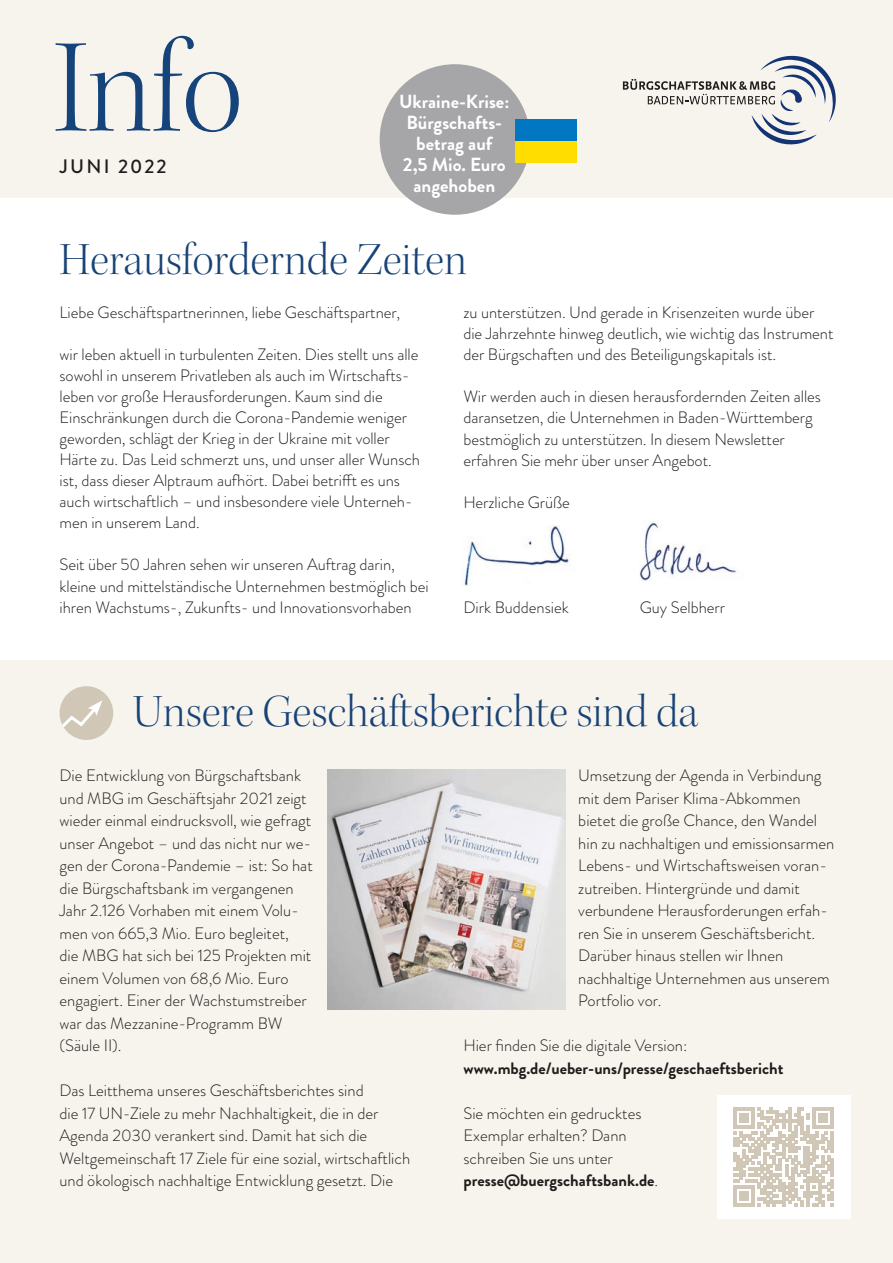
<style>
.page{position:relative;width:893px;height:1263px;background:#fff}
.page>*{position:absolute;margin:0;border:0;box-sizing:border-box;transform-origin:0 0}
.t1{font:135px "Kepler Std Light Disp";color:#15447b}
.t2{font:46.5px "Kepler Std Light Disp";color:#184376}
.t3{font:500 19.5px "Brandon Grotesque";letter-spacing:.11em;color:#1d1d1b}
.t4{font:700 18.9px/21px "Brandon Grotesque";color:#fff;text-align:center}
.t5{font:300 16.5px/22.5px "Brandon Grotesque";letter-spacing:-.005em;color:#1d1d1b}
.t6{font:700 16.5px "Brandon Grotesque";color:#1d1d1b}
.s1{font-weight:700}
</style>
<div class="page">
<div style="left:0;top:0;width:893px;height:198px;background:#f7f3ed"></div>
<img style="left:462px;top:526px;width:109px;height:59px">
<img style="left:639px;top:521px;width:98px;height:59px">
<svg style="left:623px;top:56px;width:213px;height:88px"></svg>
<div style="left:0;top:660px;width:893px;height:603px;background:#f7f3ed"></div>
<img style="left:327px;top:770px;width:239px;height:240px">
<div style="left:716px;top:1095px;width:134px;height:123px;background:#fff"></div>
<svg style="left:734px;top:1107px;width:99px;height:99px"></svg>
<div style="left:60px;top:686px;width:53px;height:54px;background:#d0c7b6;border-radius:50%"></div>
<svg style="left:60px;top:700px;width:42px;height:30px"></svg>
<div style="left:380px;top:64px;width:150px;height:151px;background:#a6a5a7;border-radius:50%"></div>
<div style="left:515px;top:120px;width:62px;height:21px;background:#0077c0"></div>
<div style="left:515px;top:141px;width:62px;height:21px;background:#fd0"></div>
<h1 class="t1" style="left:53px;top:13px;width:192px">Info</h1>
<p class="t3" style="left:60px;top:153px;width:108px">JUNI 2022</p>
<p class="t4" style="left:399px;top:92px;width:112px">Ukraine-Krise:<br>Bürgschafts&shy;betrag auf<br>2,5 Mio. Euro angehoben</p>
<h2 class="t2" style="left:60px;top:234px;width:409px">Herausfordernde Zeiten</h2>
<p class="t5" style="left:60px;top:302px;width:342px">Liebe Geschäftspartnerinnen, liebe Geschäftspartner,</p>
<p class="t5" style="left:60px;top:344px;width:362px;line-height:21px">wir leben aktuell in turbulenten Zeiten. Dies stellt uns alle sowohl in unserem Privatleben als auch im Wirtschafts&shy;leben vor große Herausforderungen. Kaum sind die Einschränkungen durch die Corona-Pandemie weniger geworden, schlägt der Krieg in der Ukraine mit voller Härte zu. Das Leid schmerzt uns, und unser aller Wunsch ist, dass dieser Alptraum aufhört. Dabei betrifft es uns auch wirtschaftlich – und insbesondere viele Unterneh&shy;men in unserem Land.</p>
<p class="t5" style="left:60px;top:554px;width:371px;line-height:21px">Seit über 50 Jahren sehen wir unseren Auftrag darin, kleine und mittelständische Unternehmen bestmöglich bei ihren Wachstums-, Zukunfts- und Innovationsvorhaben</p>
<p class="t5" style="left:463px;top:302px;width:371px;line-height:21px">zu unterstützen. Und gerade in Krisenzeiten wurde über die Jahrzehnte hinweg deutlich, wie wichtig das Instrument der Bürgschaften und des Beteiligungskapitals ist.</p>
<p class="t5" style="left:463px;top:386px;width:359px;line-height:21px">Wir werden auch in diesen herausfordernden Zeiten alles daransetzen, die Unternehmen in Baden-Württemberg bestmöglich zu unterstützen. In diesem Newsletter erfahren Sie mehr über unser Angebot.</p>
<p class="t5" style="left:463px;top:491px;width:108px">Herzliche Grüße</p>
<p class="t5" style="left:463px;top:596px;width:107px">Dirk Buddensiek</p>
<p class="t5" style="left:640px;top:596px;width:87px">Guy Selbherr</p>
<h2 class="t2" style="left:133px;top:685px;width:567px">Unsere Geschäftsberichte sind da</h2>
<p class="t5" style="left:60px;top:764px;width:255px">Die Entwicklung von Bürgschaftsbank und MBG im Geschäftsjahr 2021 zeigt wieder einmal eindrucksvoll, wie gefragt unser Angebot – und das nicht nur we&shy;gen der Corona-Pandemie – ist: So hat die Bürgschaftsbank im vergangenen Jahr 2.126 Vorhaben mit einem Volu&shy;men von 665,3 Mio. Euro begleitet,<br>die MBG hat sich bei 125 Projekten mit einem Volumen von 68,6 Mio. Euro engagiert. Einer der Wachstumstreiber war das Mezzanine-Programm BW (Säule II).</p>
<p class="t5" style="left:60px;top:1079px;width:352px">Das Leitthema unseres Geschäftsberichtes sind<br>die 17 UN-Ziele zu mehr Nachhaltigkeit, die in der Agenda 2030 verankert sind. Damit hat sich die Weltgemeinschaft 17 Ziele für eine sozial, wirtschaftlich und ökologisch nachhaltige Entwicklung gesetzt. Die</p>
<p class="t5" style="left:578px;top:764px;width:258px">Umsetzung der Agenda in Verbindung mit dem Pariser Klima-Abkommen bietet die große Chance, den Wandel hin zu nachhaltigen und emissionsarmen Lebens- und Wirtschaftsweisen voran&shy;zutreiben. Hintergründe und damit verbundene Herausforderungen erfah&shy;ren Sie in unserem Geschäftsbericht.<br>Darüber hinaus stellen wir Ihnen nachhaltige Unternehmen aus unserem Portfolio vor.</p>
<p class="t5" style="left:463px;top:1034px;width:225px">Hier finden Sie die digitale Version:</p>
<p class="t6" style="left:463px;top:1057px;width:321px">www.mbg.de/ueber-uns/presse/geschaeftsbericht</p>
<p class="t5" style="left:463px;top:1102px;width:196px">Sie möchten ein gedrucktes<br>Exemplar erhalten? Dann schreiben Sie uns unter <span class="s1">presse@buergschaftsbank.de</span>.</p>
</div>
